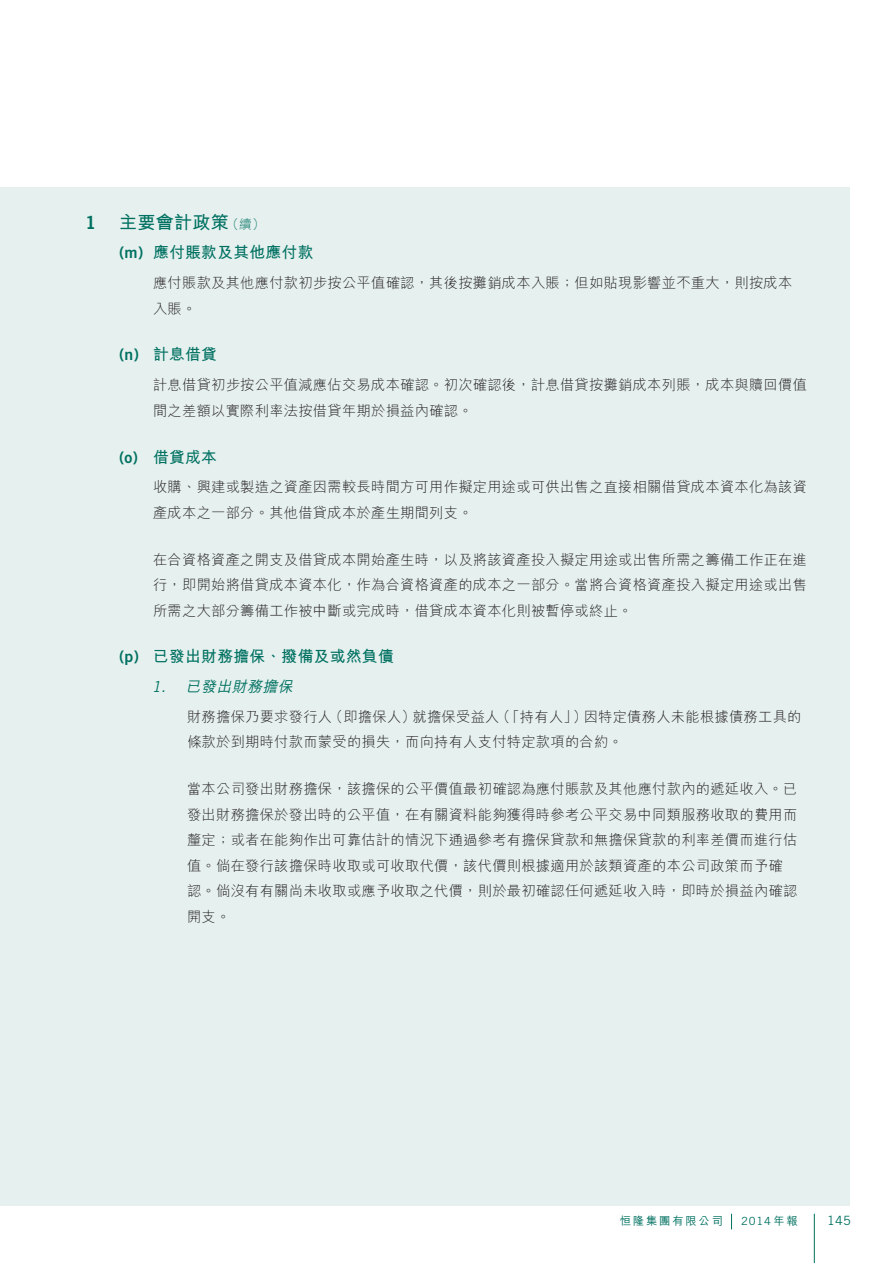
<style>
.page{position:relative;width:893px;height:1263px;background:#fff}
.page>*{position:absolute;margin:0;border:0;box-sizing:border-box;transform-origin:0 0}
.t1{font:700 18px "M Hei HK";letter-spacing:.02em;color:#007161}
.t2{font:18px "Trade Gothic LT Std Bd 2";color:#007161}
.t3{font:700 15.75px "M Hei HK";letter-spacing:.02em;color:#007161}
.t4{font:italic 500 15px "M Hei HK";color:#007161}
.t5{font:300 14.25px/25.5px "M Hei HK";letter-spacing:.02em;color:#231f20}
.t6{font:12.75px "Trade Gothic LT Std";color:#007161}
.t7{font:500 11.25px "M Hei HK";letter-spacing:.165em;color:#007161}
.t8{font:11.25px "Trade Gothic LT Std";color:#007161}
.s1{font-weight:300;font-size:12.75px}
.s2{font-family:"Trade Gothic LT Std Bd 2";font-weight:400}
.s3{font-family:"Trade Gothic LT Std";font-weight:400}
.s4{font-family:"M Hei HK";font-weight:500}
</style>
<div class="page">
<div style="left:0;top:187px;width:850px;height:1018px;background:#e6f0ef"></div>
<svg style="left:731px;top:1214px;width:1px;height:15px"></svg>
<hr style="left:814px;top:1214px;width:1px;height:49px;background:#007161">
<p class="t2" style="left:85px;top:211px;width:12px">1</p>
<p class="t1" style="left:119px;top:209px;width:147px">主要會計政策<span class="s1">（續）</span></p>
<p class="t3" style="left:119px;top:241px;width:196px"><span class="s2">(m)</span> 應付賬款及其他應付款</p>
<p class="t5" style="left:153px;top:270px;width:641px">應付賬款及其他應付款初步按公平值確認，其後按攤銷成本入賬；但如貼現影響並不重大，則按成本入賬。</p>
<p class="t3" style="left:119px;top:343px;width:99px"><span class="s2">(n)</span> 計息借貸</p>
<p class="t5" style="left:153px;top:372px;width:655px">計息借貸初步按公平值減應佔交易成本確認。初次確認後，計息借貸按攤銷成本列賬，成本與贖回價值間之差額以實際利率法按借貸年期於損益內確認。</p>
<p class="t3" style="left:119px;top:445px;width:99px"><span class="s2">(o)</span> 借貸成本</p>
<p class="t5" style="left:153px;top:474px;width:655px">收購、興建或製造之資產因需較長時間方可用作擬定用途或可供出售之直接相關借貸成本資本化為該資產成本之一部分。其他借貸成本於產生期間列支。</p>
<p class="t5" style="left:153px;top:546px;width:655px;text-align:justify">在合資格資產之開支及借貸成本開始產生時，以及將該資產投入擬定用途或出售所需之籌備工作正在進行，即開始將借貸成本資本化，作為合資格資產的成本之一部分。當將合資格資產投入擬定用途或出售所需之大部分籌備工作被中斷或完成時，借貸成本資本化則被暫停或終止。</p>
<p class="t3" style="left:119px;top:645px;width:276px"><span class="s2">(p)</span> 已發出財務擔保、撥備及或然負債</p>
<p class="t4" style="left:152px;top:676px;width:146px"><span class="s3">1.</span> 已發出財務擔保</p>
<p class="t5" style="left:187px;top:704px;width:616px">財務擔保乃要求發行人（即擔保人）就擔保受益人（「持有人」）因特定債務人未能根據債務工具的條款於到期時付款而蒙受的損失，而向持有人支付特定款項的合約。</p>
<p class="t5" style="left:187px;top:776px;width:612px">當本公司發出財務擔保，該擔保的公平價值最初確認為應付賬款及其他應付款內的遞延收入。已發出財務擔保於發出時的公平值，在有關資料能夠獲得時參考公平交易中同類服務收取的費用而釐定；或者在能夠作出可靠估計的情況下通過參考有擔保貸款和無擔保貸款的利率差價而進行估值。倘在發行該擔保時收取或可收取代價，該代價則根據適用於該類資產的本公司政策而予確認。倘沒有有關尚未收取或應予收取之代價，則於最初確認任何遞延收入時，即時於損益內確認開支。</p>
<p class="t7" style="left:620px;top:1212px;width:104px">恒隆集團有限公司</p>
<p class="t8" style="left:741px;top:1214px;width:58px">2014 <span class="s4">年報</span></p>
<p class="t6" style="left:827px;top:1212px;width:25px">145</p>
</div>
